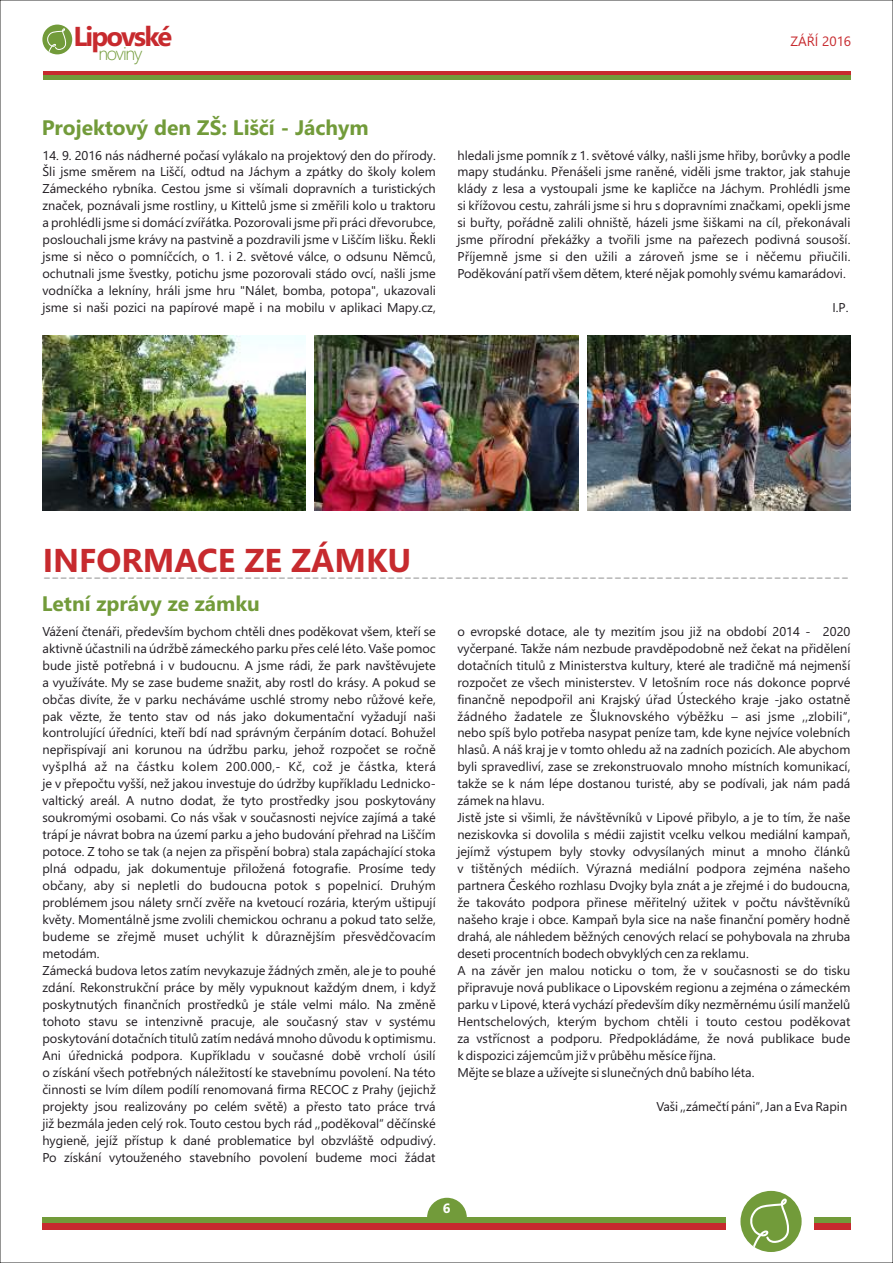
<style>
.page{position:relative;width:893px;height:1263px;background:#fff}
.page>*{position:absolute;margin:0;border:0;box-sizing:border-box;transform-origin:0 0}
.t1{font:700 33px "Segoe UI";color:#c72a2e}
.t2{font:700 27.3px "Segoe UI";letter-spacing:-.07em;color:#c72a2e}
.t3{font:21px "Segoe UI";color:#aeaeae}
.t4{font:700 21px "Segoe UI";color:#729b3a}
.t5{font:300 18.3px "Segoe UI";letter-spacing:-.07em;color:#729b3a}
.t6{font:13.5px "Segoe UI";color:#c72a2e}
.t7{font:700 13.5px "Segoe UI";color:#fff}
.t8{font:12.75px/17px "Segoe UI";color:#1f1b20;text-align:justify}
</style>
<div class="page">
<hr style="left:43px;top:71px;width:807px;height:4px;background:#c72a2e">
<hr style="left:43px;top:75px;width:807px;height:4px;background:#729b3a">
<div style="left:42px;top:25px;width:30px;height:29px;background:#729b3a;border-radius:50%"></div>
<svg style="left:47px;top:28px;width:19px;height:24px"></svg>
<svg style="left:427px;top:1198px;width:40px;height:19px"></svg>
<div style="left:43px;top:1217px;width:683px;height:6px;background:#729b3a"></div>
<div style="left:43px;top:1223px;width:683px;height:7px;background:#c72a2e"></div>
<div style="left:740px;top:1191px;width:62px;height:61px;background:#729b3a;border-radius:50%"></div>
<svg style="left:750px;top:1198px;width:39px;height:49px"></svg>
<div style="left:814px;top:1217px;width:36px;height:6px;background:#729b3a"></div>
<div style="left:814px;top:1223px;width:36px;height:7px;background:#c72a2e"></div>
<img style="left:43px;top:336px;width:263px;height:174px">
<img style="left:315px;top:336px;width:263px;height:174px">
<img style="left:587px;top:336px;width:263px;height:174px">
<h2 class="t2" style="left:73px;top:26px;width:100px">Lipovské</h2>
<h3 class="t5" style="left:98px;top:47px;width:46px">noviny</h3>
<p class="t6" style="left:790px;top:36px;width:62px">ZÁŘÍ 2016</p>
<h3 class="t4" style="left:42px;top:120px;width:328px">Projektový den ZŠ: Liščí - Jáchym</h3>
<p class="t8" style="left:42px;top:148px;width:395px">14. 9. 2016 nás nádherné počasí vylákalo na projektový den do přírody.<br>Šli jsme směrem na Liščí, odtud na Jáchym a zpátky do školy kolem Zámeckého rybníka. Cestou jsme si všímali dopravních a turistických značek, poznávali jsme rostliny, u Kittelů jsme si změřili kolo u traktoru a prohlédli jsme si domácí zvířátka. Pozorovali jsme při práci dřevorubce, poslouchali jsme krávy na pastvině a pozdravili jsme v Liščím lišku. Řekli jsme si něco o pomníčcích, o 1. i 2. světové válce, o odsunu Němců, ochutnali jsme švestky, potichu jsme pozorovali stádo ovcí, našli jsme vodníčka a lekníny, hráli jsme hru "Nálet, bomba, potopa", ukazovali jsme si naši pozici na papírové mapě i na mobilu v aplikaci Mapy.cz,</p>
<p class="t8" style="left:457px;top:148px;width:394px">hledali jsme pomník z 1. světové války, našli jsme hřiby, borůvky a podle mapy studánku. Přenášeli jsme raněné, viděli jsme traktor, jak stahuje klády z lesa a vystoupali jsme ke kapličce na Jáchym. Prohlédli jsme si křížovou cestu, zahráli jsme si hru s dopravními značkami, opekli jsme si buřty, pořádně zalili ohniště, házeli jsme šiškami na cíl, překonávali jsme přírodní překážky a tvořili jsme na pařezech podivná sousoší.<br>Příjemně jsme si den užili a zároveň jsme se i něčemu přiučili.<br>Poděkování patří všem dětem, které nějak pomohly svému kamarádovi.</p>
<p class="t8" style="left:832px;top:300px;width:18px">I.P.</p>
<h1 class="t1" style="left:43px;top:548px;width:370px">INFORMACE ZE ZÁMKU</h1>
<h3 class="t3" style="left:43px;top:569px;width:808px">------------------------------------------------------------------------------------------------</h3>
<h3 class="t4" style="left:42px;top:596px;width:220px">Letní zprávy ze zámku</h3>
<p class="t8" style="left:42px;top:624px;width:395px;text-align:left">Vážení čtenáři, především bychom chtěli dnes poděkovat všem, kteří se aktivně účastnili na údržbě zámeckého parku přes celé léto. Vaše pomoc bude jistě potřebná i v budoucnu. A jsme rádi, že park navštěvujete a využíváte. My se zase budeme snažit, aby rostl do krásy. A pokud se občas divíte, že v parku necháváme uschlé stromy nebo růžové keře, pak vězte, že tento stav od nás jako dokumentační vyžadují naši kontrolující úředníci, kteří bdí nad správným čerpáním dotací. Bohužel nepřispívají ani korunou na údržbu parku, jehož rozpočet se ročně vyšplhá až na částku kolem 200.000,- Kč, což je částka, která je v přepočtu vyšší, než jakou investuje do údržby kupříkladu Lednicko&shy;valtický areál. A nutno dodat, že tyto prostředky jsou poskytovány soukromými osobami. Co nás však v současnosti nejvíce zajímá a také trápí je návrat bobra na území parku a jeho budování přehrad na Liščím potoce. Z toho se tak (a nejen za přispění bobra) stala zapáchající stoka plná odpadu, jak dokumentuje přiložená fotografie. Prosíme tedy občany, aby si nepletli do budoucna potok s popelnicí. Druhým problémem jsou nálety srnčí zvěře na kvetoucí rozária, kterým uštipují květy. Momentálně jsme zvolili chemickou ochranu a pokud tato selže, budeme se zřejmě muset uchýlit k důraznějším přesvědčovacím metodám.<br>Zámecká budova letos zatím nevykazuje žádných změn, ale je to pouhé zdání. Rekonstrukční práce by měly vypuknout každým dnem, i když poskytnutých finančních prostředků je stále velmi málo. Na změně tohoto stavu se intenzivně pracuje, ale současný stav v systému poskytování dotačních titulů zatím nedává mnoho důvodu k optimismu.<br>Ani úřednická podpora. Kupříkladu v současné době vrcholí úsilí o získání všech potřebných náležitostí ke stavebnímu povolení. Na této činnosti se lvím dílem podílí renomovaná firma RECOC z Prahy (jejichž projekty jsou realizovány po celém světě) a přesto tato práce trvá již bezmála jeden celý rok. Touto cestou bych rád ,,poděkoval“ děčínské hygieně, jejíž přístup k dané problematice byl obzvláště odpudivý.<br>Po získání vytouženého stavebního povolení budeme moci žádat</p>
<p class="t8" style="left:457px;top:624px;width:395px;text-align:left">o evropské dotace, ale ty mezitím jsou již na období 2014 - 2020 vyčerpané. Takže nám nezbude pravděpodobně než čekat na přidělení dotačních titulů z Ministerstva kultury, které ale tradičně má nejmenší rozpočet ze všech ministerstev. V letošním roce nás dokonce poprvé finančně nepodpořil ani Krajský úřad Ústeckého kraje -jako ostatně žádného žadatele ze Šluknovského výběžku – asi jsme ,,zlobili“, nebo spíš bylo potřeba nasypat peníze tam, kde kyne nejvíce volebních hlasů. A náš kraj je v tomto ohledu až na zadních pozicích. Ale abychom byli spravedliví, zase se zrekonstruovalo mnoho místních komunikací, takže se k nám lépe dostanou turisté, aby se podívali, jak nám padá zámek na hlavu.<br>Jistě jste si všimli, že návštěvníků v Lipové přibylo, a je to tím, že naše neziskovka si dovolila s médii zajistit vcelku velkou mediální kampaň, jejímž výstupem byly stovky odvysílaných minut a mnoho článků v tištěných médiích. Výrazná mediální podpora zejména našeho partnera Českého rozhlasu Dvojky byla znát a je zřejmé i do budoucna, že takováto podpora přinese měřitelný užitek v počtu návštěvníků našeho kraje i obce. Kampaň byla sice na naše finanční poměry hodně drahá, ale náhledem běžných cenových relací se pohybovala na zhruba deseti procentních bodech obvyklých cen za reklamu.<br>A na závěr jen malou noticku o tom, že v současnosti se do tisku připravuje nová publikace o Lipovském regionu a zejména o zámeckém parku v Lipové, která vychází především díky nezměrnému úsilí manželů Hentschelových, kterým bychom chtěli i touto cestou poděkovat za vstřícnost a podporu. Předpokládáme, že nová publikace bude k dispozici zájemcům již v průběhu měsíce října.<br>Mějte se blaze a užívejte si slunečných dnů babího léta.</p>
<p class="t8" style="left:656px;top:1099px;width:192px">Vaši ,,zámečtí páni“, Jan a Eva Rapin</p>
<p class="t7" style="left:443px;top:1203px;width:9px">6</p>
</div>
